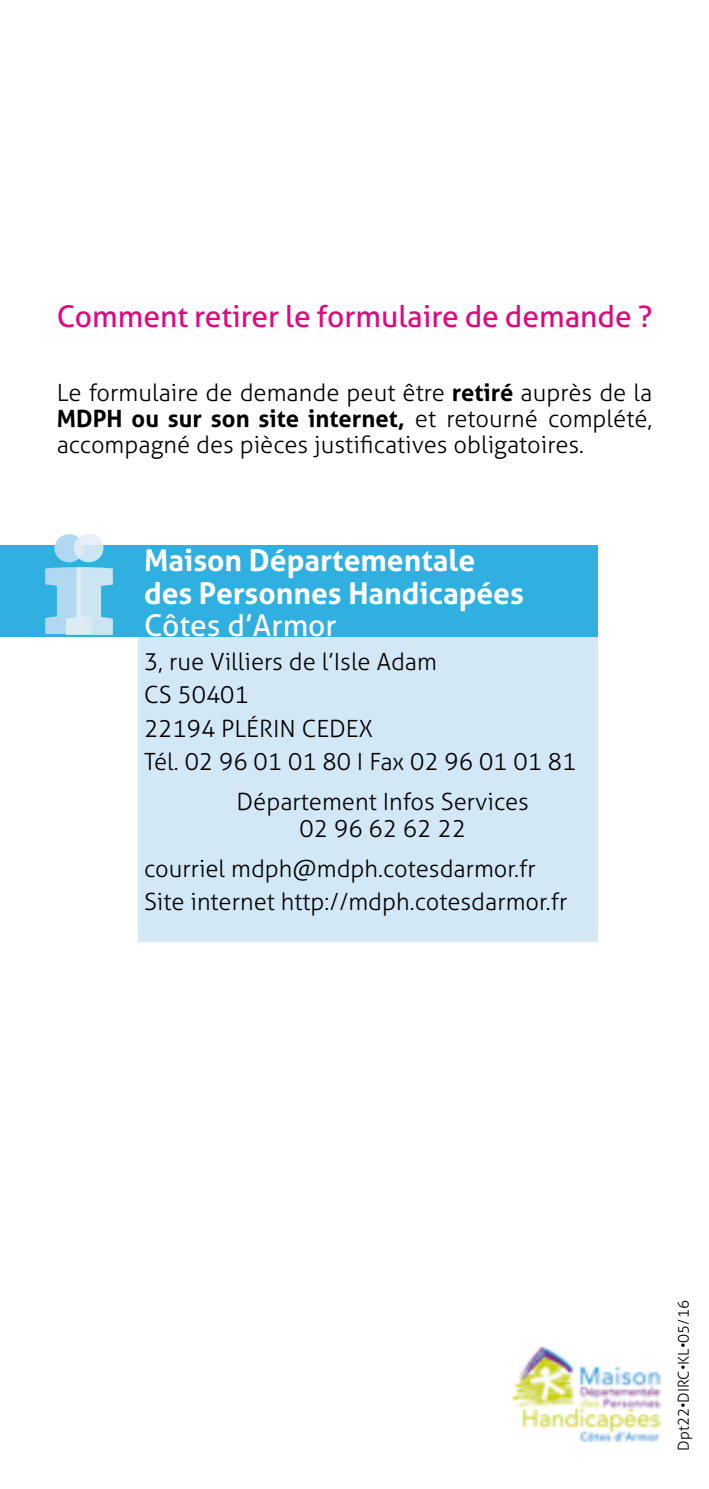
<style>
.page{position:relative;width:709px;height:1489px;background:#fff}
.page>*{position:absolute;margin:0;border:0;box-sizing:border-box;transform-origin:0 0}
.t1{font:700 30px/32.5px "Aller Typo";color:#fff}
.t2{font:30px "Aller Typo";color:#e10880}
.t3{font:30px "Aller Typo";color:#fff}
.t4{font:300 23.75px/33.2px "Aller Typo";color:#000}
.t5{font:300 15px "Aller Typo";color:#000}
.s1{font-weight:700}
</style>
<div class="page">
<div style="left:0;top:545px;width:598px;height:91px;background:#30b0e1"></div>
<svg style="left:45px;top:534px;width:68px;height:101px"></svg>
<div style="left:138px;top:637px;width:460px;height:305px;background:#d2e8f7"></div>
<img style="left:510px;top:1346px;width:152px;height:97px">
<p class="t2" style="left:57px;top:298px;width:597px">Comment retirer le formulaire de demande ?</p>
<p class="t4" style="left:57px;top:379px;width:597px;line-height:26.2px;text-align:justify">Le formulaire de demande peut être <span class="s1">retiré</span> auprès de la <span class="s1">MDPH ou sur son site internet,</span> et retourné complété, accompagné des pièces justificatives obligatoires.</p>
<p class="t1" style="left:144px;top:544px;width:381px">Maison Départementale des Personnes Handicapées</p>
<p class="t3" style="left:144px;top:607px;width:194px">Côtes d’Armor</p>
<p class="t4" style="left:144px;top:644px;width:434px">3, rue Villiers de l’Isle Adam<br>CS 50401<br>22194 PLÉRIN CEDEX<br>Tél. 02 96 01 01 80 I Fax 02 96 01 01 81</p>
<p class="t4" style="left:237px;top:788px;width:294px;line-height:26.2px;text-align:center">Département Infos Services<br>02 96 62 62 22</p>
<p class="t4" style="left:144px;top:852px;width:425px">courriel mdph@mdph.cotesdarmor.fr<br>Site internet http://mdph.cotesdarmor.fr</p>
<p class="t5" style="left:674px;top:1450px;width:152px;rotate:-90deg">Dpt22•DIRC•KL•05/16</p>
</div>
